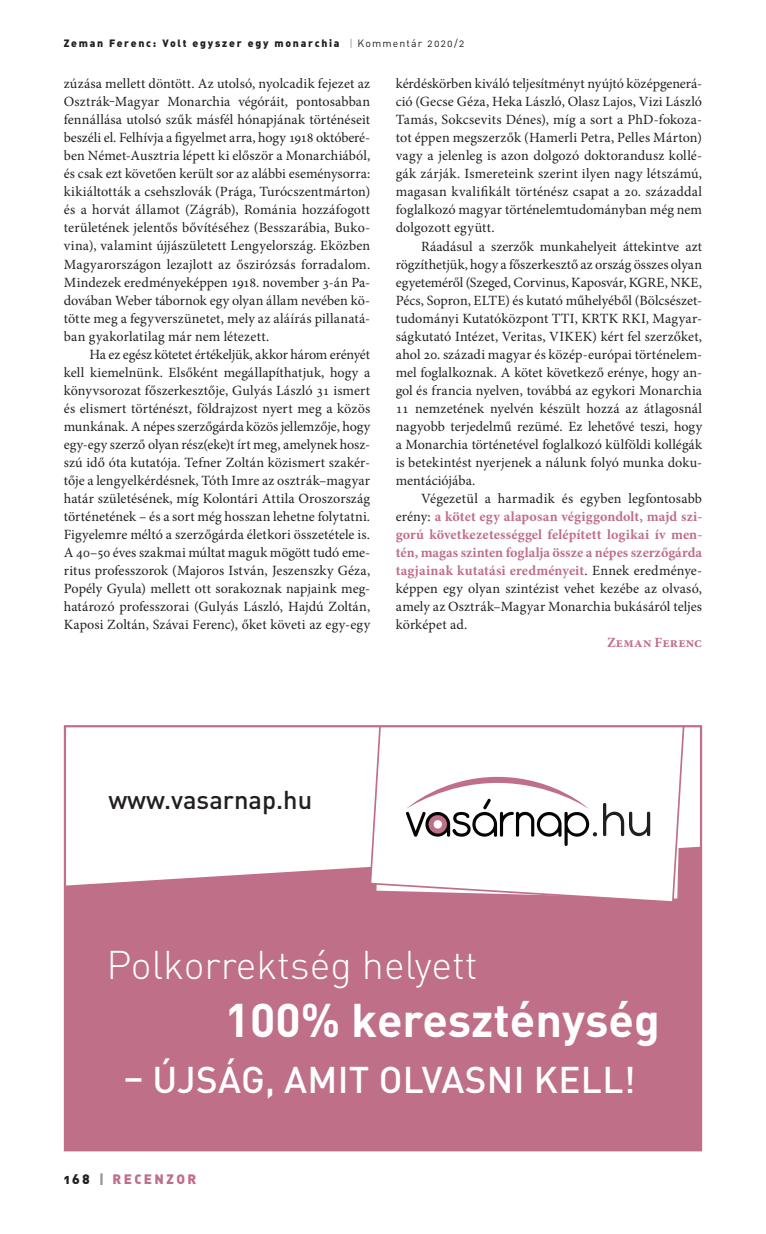
<style>
.page{position:relative;width:766px;height:1234px;background:#fff}
.page>*{position:absolute;margin:0;border:0;box-sizing:border-box;transform-origin:0 0}
.t1{font:700 46.65px "DIN Pro";color:#fff}
.t2{font:300 39.6px "DIN Pro";color:#fff}
.t3{font:500 36.75px "DIN Pro";letter-spacing:.01em;color:#fff}
.t4{font:500 25.5px "DIN Pro";color:#231f20}
.t5{font:14.1px/18px "Minion Pro";letter-spacing:.005em;color:#231f20;text-align:justify}
.t6{font:700 14.1px "Minion Pro";letter-spacing:.015em;color:#bf6f88}
.t7{font:13.5px "DIN Alt Blk PFL";letter-spacing:.2em;color:#bf6f88}
.t8{font:10.5px "DIN Alt Blk PFL";letter-spacing:.17em;color:#231f20}
.s1{font-family:"DIN Alt PFL";color:#939598}
.s2{font-family:"DIN Alt PFL"}
.s3{font-weight:700;color:#bf6f88}
.s4{color:#231f20}
.s5{color:#939598}
</style>
<div class="page">
<div style="left:67px;top:846px;width:632px;height:302px;background:#bf6f88"></div>
<svg style="left:368px;top:728px;width:319px;height:175px"></svg>
<svg style="left:603px;top:802px;width:47px;height:34px"></svg>
<svg style="left:406px;top:776px;width:191px;height:69px"></svg>
<div style="left:64px;top:725px;width:638px;height:426px;border:2px solid #bf6f88"></div>
<p class="t8" style="left:64px;top:36px;width:401px">Zeman Ferenc: Volt egyszer egy monarchia <span class="s1">|</span> <span class="s2">Kommentár 2020/2</span></p>
<p class="t5" style="left:64px;top:75px;width:308px">zúzása mellett döntött. Az utolsó, nyolcadik fejezet az Osztrák‒Magyar Monarchia végóráit, pontosabban fennállása utolsó szűk másfél hónapjának történéseit beszéli el. Felhívja a figyelmet arra, hogy 1918 októberé&shy;ben Német-Ausztria lépett ki először a Monarchiából, és csak ezt követően került sor az alábbi eseménysorra: kikiáltották a csehszlovák (Prága, Turócszentmárton) és a horvát államot (Zágráb), Románia hozzáfogott területének jelentős bővítéséhez (Besszarábia, Buko&shy;vina), valamint újjászületett Lengyelország. Eközben Magyarországon lezajlott az őszirózsás forradalom.<br>Mindezek eredményeképpen 1918. november 3-án Pa&shy;dovában Weber tábornok egy olyan állam nevében kö&shy;tötte meg a fegyverszünetet, mely az aláírás pillanatá&shy;ban gyakorlatilag már nem létezett.</p>
<p class="t5" style="left:64px;top:345px;width:308px;text-indent:26px">Ha ez egész kötetet értékeljük, akkor három erényét kell kiemelnünk. Elsőként megállapíthatjuk, hogy a könyvsorozat főszerkesztője, Gulyás László 31 ismert és elismert történészt, földrajzost nyert meg a közös munkának. A népes szerzőgárda közös jellemzője, hogy egy-egy szerző olyan rész(eke)t írt meg, amelynek hos - szú idő óta kutatója. Tefner Zoltán közismert szakér&shy;tője a lengyelkérdésnek, Tóth Imre az osztrák–magyar határ születésének, míg Kolontári Attila Oroszország történetének – és a sort még hosszan lehetne folytatni.<br>Figyelemre méltó a szerzőgárda életkori összetétele is.<br>A 40–50 éves szakmai múltat maguk mögött tudó eme&shy;ritus professzorok (Majoros István, Jeszenszky Géza, Popély Gyula) mellett ott sorakoznak napjaink meg&shy;határozó professzorai (Gulyás László, Hajdú Zoltán, Kaposi Zoltán, Szávai Ferenc), őket követi az egy-egy</p>
<p class="t5" style="left:395px;top:75px;width:308px">kérdéskörben kiváló teljesítményt nyújtó középgenerá&shy;ció (Gecse Géza, Heka László, Olasz Lajos, Vizi László Tamás, Sokcsevits Dénes), míg a sort a PhD-fokoza&shy;tot éppen megszerzők (Hamerli Petra, Pelles Márton) vagy a jelenleg is azon dolgozó doktorandusz kollé&shy;gák zárják. Ismereteink szerint ilyen nagy létszámú, magasan kvalifikált történész csapat a 20. századdal foglalkozó magyar történelemtudományban még nem dolgozott együtt.</p>
<p class="t5" style="left:395px;top:237px;width:308px;text-indent:26px">Ráadásul a szerzők munkahelyeit áttekintve azt rögzíthetjük, hogy a főszerkesztő az ország összes olyan egyeteméről (Szeged, Corvinus, Kaposvár, KGRE, NKE, Pécs, Sopron, ELTE) és kutató műhelyéből (Bölcsészet&shy;tudományi Kutatóközpont TTI, KRTK RKI, Magyar&shy;ságkutató Intézet, Veritas, VIKEK) kért fel szerzőket, ahol 20. századi magyar és közép-európai történelem&shy;mel foglalkoznak. A kötet következő erénye, hogy an&shy;gol és francia nyelven, továbbá az egykori Monarchia 11 nemzetének nyelvén készült hozzá az átlagosnál nagyobb terjedelmű rezümé. Ez lehetővé teszi, hogy a Monarchia történetével foglalkozó külföldi kollégák is betekintést nyerjenek a nálunk folyó munka doku&shy;mentációjába.</p>
<p class="t5" style="left:395px;top:489px;width:308px;text-indent:26px">Végezetül a harmadik és egyben legfontosabb erény: <span class="s3">a kötet egy alaposan végiggondolt, majd szi&shy;gorú következetességgel felépített logikai ív men&shy;tén, magas szinten foglalja össze a népes szerzőgárda tagjainak kutatási eredményeit</span>. Ennek eredménye&shy;képpen egy olyan szintézist vehet kezébe az olvasó, amely az Osztrák–Magyar Monarchia bukásáról teljes körképet ad.</p>
<p class="t6" style="left:607px;top:633px;width:97px">Zeman Ferenc</p>
<h3 class="t4" style="left:108px;top:782px;width:205px">www.vasarnap.hu</h3>
<h2 class="t2" style="left:106px;top:937px;width:373px">Polkorrektség helyett</h2>
<h1 class="t1" style="left:225px;top:988px;width:436px">100% kereszténység</h1>
<h3 class="t3" style="left:124px;top:1054px;width:513px">– ÚJSÁG, AMIT OLVASNI KELL!</h3>
<p class="t7" style="left:64px;top:1169px;width:134px"><span class="s4">168</span> <span class="s5">|</span> RECENZOR</p>
</div>
